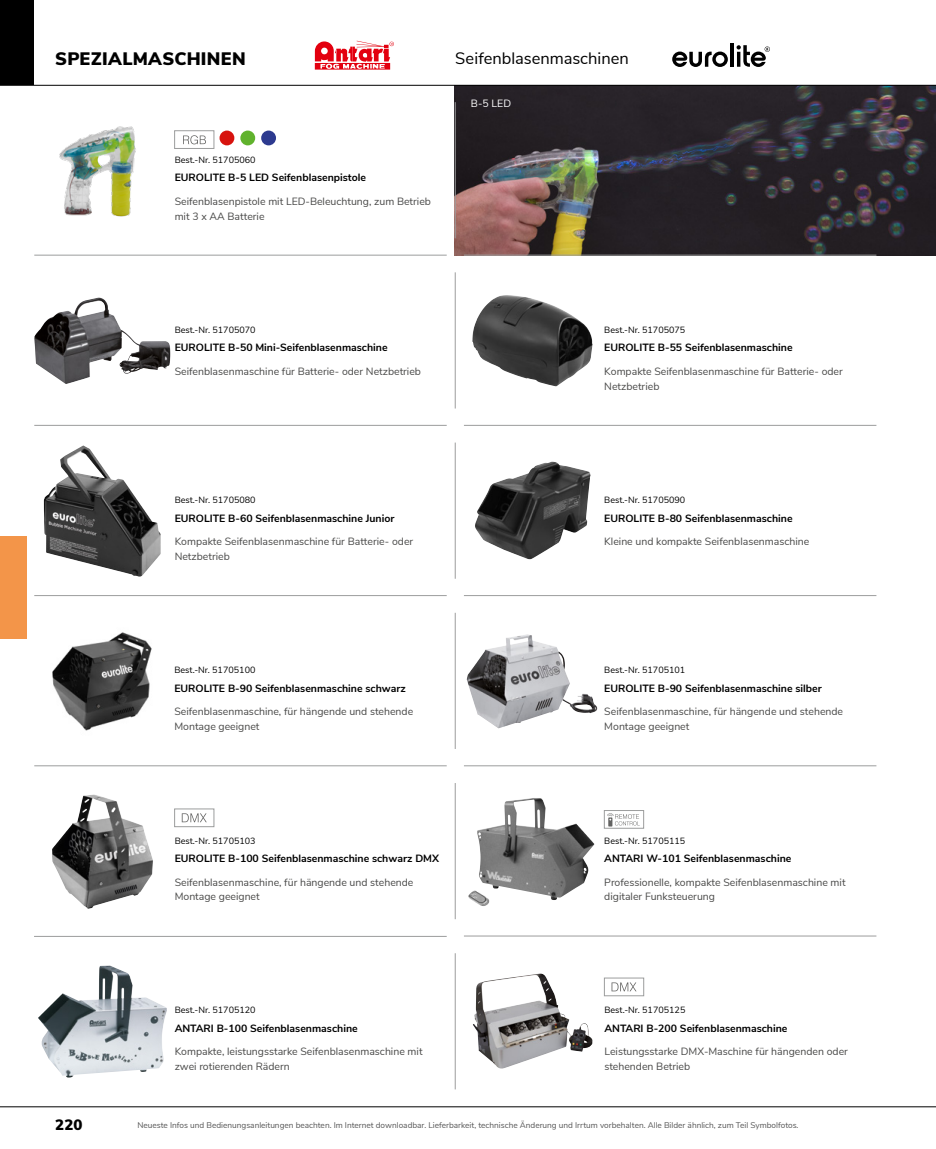
<style>
.page{position:relative;width:936px;height:1149px;background:#fff}
.page>*{position:absolute;margin:0;border:0;box-sizing:border-box;transform-origin:0 0}
.Untergruppe_2{font:900 18px "Nunito Sans";letter-spacing:.015em;color:#000}
.Untergruppe_1{font:16.5px "Nunito Sans";color:#000}
.t1{font:900 15px "Nunito Sans";color:#000}
.BROT_HEADLINE{font:10.5px/14.9px "Nunito Sans";color:#494948}
.Artikel_1spalt{font:700 10.5px "Nunito Sans";color:#000}
.Bildunterschrift_wei{font:10.5px "Nunito Sans";color:#fff}
.ARTIKELNUMMER{font:9px "Nunito Sans";color:#000}
.t2{font:8.25px "Nunito Sans";color:#565656}
</style>
<div class="page">
<div style="left:0;top:536px;width:26px;height:102px;background:#f39549"></div>
<svg style="left:672px;top:52px;width:55px;height:15px"></svg>
<hr style="left:730px;top:43px;width:3px;height:24px;background:#000">
<svg style="left:736px;top:45px;width:34px;height:22px"></svg>
<svg style="left:315px;top:41px;width:79px;height:29px"></svg>
<img style="left:59px;top:126px;width:77px;height:91px">
<img style="left:34px;top:297px;width:136px;height:87px">
<img style="left:472px;top:295px;width:120px;height:91px">
<img style="left:44px;top:445px;width:117px;height:132px">
<img style="left:475px;top:461px;width:115px;height:98px">
<img style="left:52px;top:632px;width:100px;height:99px">
<img style="left:466px;top:634px;width:131px;height:94px">
<img style="left:454px;top:86px;width:481px;height:169px">
<img style="left:52px;top:794px;width:101px;height:114px">
<img style="left:468px;top:798px;width:126px;height:107px">
<img style="left:38px;top:965px;width:129px;height:112px">
<img style="left:473px;top:973px;width:119px;height:95px">
<div style="left:174px;top:808px;width:40px;height:18px;border:1px solid #9c9d9d"></div>
<svg style="left:182px;top:813px;width:25px;height:9px"></svg>
<div style="left:604px;top:977px;width:40px;height:18px;border:1px solid #9c9d9d"></div>
<svg style="left:611px;top:982px;width:25px;height:9px"></svg>
<svg style="left:183px;top:135px;width:23px;height:9px"></svg>
<div style="left:174px;top:130px;width:40px;height:19px;border:1px solid #9c9d9d"></div>
<div style="left:261px;top:130px;width:15px;height:15px;background:#2d3a8f;border-radius:50%"></div>
<div style="left:240px;top:130px;width:15px;height:15px;background:#60b22d;border-radius:50%"></div>
<div style="left:219px;top:130px;width:15px;height:15px;background:#d7130e;border-radius:50%"></div>
<svg style="left:607px;top:813px;width:32px;height:13px"></svg>
<div style="left:604px;top:810px;width:39px;height:18px;border:1px solid #9c9d9d"></div>
<hr style="left:0;top:1106px;width:935px;height:1px;background:#000">
<hr style="left:455px;top:102px;width:1px;height:136px;background:#9c9d9d">
<hr style="left:455px;top:272px;width:1px;height:136px;background:#9c9d9d">
<hr style="left:34px;top:255px;width:412px;height:1px;background:#9c9d9d">
<hr style="left:464px;top:255px;width:412px;height:1px;background:#9c9d9d">
<hr style="left:455px;top:442px;width:1px;height:136px;background:#9c9d9d">
<hr style="left:455px;top:782px;width:1px;height:136px;background:#9c9d9d">
<hr style="left:455px;top:612px;width:1px;height:136px;background:#9c9d9d">
<hr style="left:455px;top:952px;width:1px;height:137px;background:#9c9d9d">
<hr style="left:34px;top:425px;width:412px;height:1px;background:#9c9d9d">
<hr style="left:464px;top:425px;width:412px;height:1px;background:#9c9d9d">
<hr style="left:34px;top:595px;width:412px;height:1px;background:#9c9d9d">
<hr style="left:464px;top:595px;width:412px;height:1px;background:#9c9d9d">
<hr style="left:34px;top:765px;width:412px;height:1px;background:#9c9d9d">
<hr style="left:464px;top:765px;width:412px;height:1px;background:#9c9d9d">
<hr style="left:34px;top:935px;width:412px;height:1px;background:#9c9d9d">
<hr style="left:464px;top:935px;width:412px;height:1px;background:#9c9d9d">
<hr style="left:0;top:85px;width:935px;height:1px;background:#000">
<div style="left:0;top:0;width:34px;height:85px;background:#000"></div>
<p class="Untergruppe_2" style="left:55px;top:45px;width:192px">SPEZIALMASCHINEN</p>
<p class="Untergruppe_1" style="left:455px;top:46px;width:175px">Seifenblasenmaschinen</p>
<h3 class="t1" style="left:55px;top:1113px;width:29px">220</h3>
<p class="ARTIKELNUMMER" style="left:175px;top:153px;width:82px">Best.-Nr. 51705060</p>
<p class="Artikel_1spalt" style="left:175px;top:170px;width:193px">EUROLITE B-5 LED Seifenblasenpistole</p>
<p class="BROT_HEADLINE" style="left:175px;top:193px;width:258px">Seifenblasenpistole mit LED-Beleuchtung, zum Betrieb mit 3 x AA Batterie</p>
<p class="Bildunterschrift_wei" style="left:471px;top:95px;width:42px">B-5 LED</p>
<p class="ARTIKELNUMMER" style="left:175px;top:323px;width:82px">Best.-Nr. 51705070</p>
<p class="Artikel_1spalt" style="left:175px;top:340px;width:214px">EUROLITE B-50 Mini-Seifenblasenmaschine</p>
<p class="BROT_HEADLINE" style="left:175px;top:363px;width:248px">Seifenblasenmaschine für Batterie- oder Netzbetrieb</p>
<p class="ARTIKELNUMMER" style="left:175px;top:493px;width:82px">Best.-Nr. 51705080</p>
<p class="Artikel_1spalt" style="left:175px;top:510px;width:221px">EUROLITE B-60 Seifenblasenmaschine Junior</p>
<p class="BROT_HEADLINE" style="left:175px;top:533px;width:240px">Kompakte Seifenblasenmaschine für Batterie- oder<br>Netzbetrieb</p>
<p class="ARTIKELNUMMER" style="left:174px;top:663px;width:82px">Best.-Nr. 51705100</p>
<p class="Artikel_1spalt" style="left:174px;top:680px;width:233px">EUROLITE B-90 Seifenblasenmaschine schwarz</p>
<p class="BROT_HEADLINE" style="left:174px;top:703px;width:240px">Seifenblasenmaschine, für hängende und stehende<br>Montage geeignet</p>
<p class="ARTIKELNUMMER" style="left:175px;top:833px;width:82px">Best.-Nr. 51705103</p>
<p class="Artikel_1spalt" style="left:175px;top:850px;width:266px">EUROLITE B-100 Seifenblasenmaschine schwarz DMX</p>
<p class="BROT_HEADLINE" style="left:175px;top:873px;width:240px">Seifenblasenmaschine, für hängende und stehende<br>Montage geeignet</p>
<p class="ARTIKELNUMMER" style="left:175px;top:1003px;width:82px">Best.-Nr. 51705120</p>
<p class="Artikel_1spalt" style="left:175px;top:1020px;width:184px">ANTARI B-100 Seifenblasenmaschine</p>
<p class="BROT_HEADLINE" style="left:175px;top:1043px;width:249px">Kompakte, leistungsstarke Seifenblasenmaschine mit zwei rotierenden Rädern</p>
<p class="ARTIKELNUMMER" style="left:604px;top:323px;width:82px">Best.-Nr. 51705075</p>
<p class="Artikel_1spalt" style="left:604px;top:340px;width:190px">EUROLITE B-55 Seifenblasenmaschine</p>
<p class="BROT_HEADLINE" style="left:604px;top:363px;width:240px">Kompakte Seifenblasenmaschine für Batterie- oder<br>Netzbetrieb</p>
<p class="ARTIKELNUMMER" style="left:604px;top:493px;width:82px">Best.-Nr. 51705090</p>
<p class="Artikel_1spalt" style="left:604px;top:510px;width:190px">EUROLITE B-80 Seifenblasenmaschine</p>
<p class="BROT_HEADLINE" style="left:604px;top:533px;width:206px">Kleine und kompakte Seifenblasenmaschine</p>
<p class="ARTIKELNUMMER" style="left:604px;top:663px;width:82px">Best.-Nr. 51705101</p>
<p class="Artikel_1spalt" style="left:604px;top:680px;width:219px">EUROLITE B-90 Seifenblasenmaschine silber</p>
<p class="BROT_HEADLINE" style="left:604px;top:703px;width:240px">Seifenblasenmaschine, für hängende und stehende<br>Montage geeignet</p>
<p class="ARTIKELNUMMER" style="left:604px;top:833px;width:82px">Best.-Nr. 51705115</p>
<p class="Artikel_1spalt" style="left:604px;top:850px;width:188px">ANTARI W-101 Seifenblasenmaschine</p>
<p class="BROT_HEADLINE" style="left:604px;top:873px;width:243px">Professionelle, kompakte Seifenblasenmaschine mit digitaler Funksteuerung</p>
<p class="ARTIKELNUMMER" style="left:604px;top:1002px;width:82px">Best.-Nr. 51705125</p>
<p class="Artikel_1spalt" style="left:604px;top:1019px;width:184px">ANTARI B-200 Seifenblasenmaschine</p>
<p class="BROT_HEADLINE" style="left:604px;top:1042px;width:245px">Leistungsstarke DMX-Maschine für hängenden oder stehenden Betrieb</p>
<p class="t2" style="left:137px;top:1118px;width:662px">Neueste Infos und Bedienungsanleitungen beachten. Im Internet downloadbar. Lieferbarkeit, technische Änderung und Irrtum vorbehalten. Alle Bilder ähnlich, zum Teil Symbolfotos.</p>
</div>
